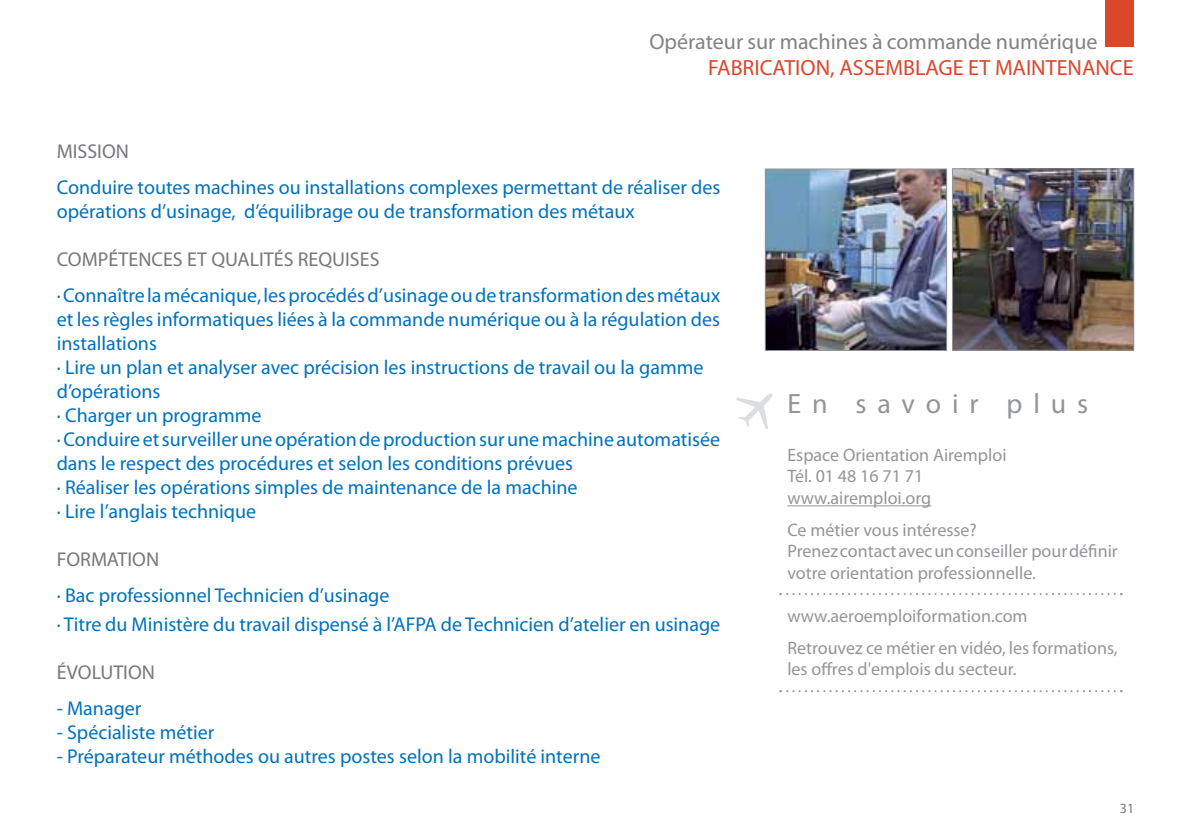
<style>
.page{position:relative;width:1191px;height:840px;background:#fff}
.page>*{position:absolute;margin:0;border:0;box-sizing:border-box;transform-origin:0 0}
.t1{font:28px "Myriad Pro";letter-spacing:.39em;color:#939598}
.t2{font:22px "Myriad Pro";color:#808285}
.t3{font:22px "Myriad Pro";color:#db472b}
.t4{font:20px/24px "Myriad Pro";color:#0072bc}
.t5{font:20px "Myriad Pro";color:#77787b}
.t6{font:18px/21.6px "Myriad Pro";color:#939598}
.t7{font:14px "Myriad Pro";color:#77787b}
</style>
<div class="page">
<img style="left:767px;top:170px;width:178px;height:179px">
<div style="left:765px;top:168px;width:182px;height:183px;border:1px solid #939598"></div>
<img style="left:954px;top:170px;width:178px;height:178px">
<div style="left:952px;top:168px;width:182px;height:182px;border:1px solid #939598"></div>
<hr style="left:787px;top:505px;width:144px;height:1px;background:#939598">
<svg style="left:736px;top:393px;width:37px;height:36px"></svg>
<svg style="left:780px;top:593px;width:334px;height:1px"></svg>
<svg style="left:780px;top:690px;width:334px;height:1px"></svg>
<div style="left:1105px;top:0;width:28px;height:47px;background:#db472b"></div>
<p class="t2" style="left:649px;top:28px;width:449px">Opérateur sur machines à commande numérique</p>
<p class="t3" style="left:708px;top:54px;width:427px">FABRICATION, ASSEMBLAGE ET MAINTENANCE</p>
<p class="t5" style="left:57px;top:139px;width:74px">MISSION</p>
<p class="t4" style="left:57px;top:175px;width:665px">Conduire toutes machines ou installations complexes permettant de réaliser des opérations d’usinage, d’équilibrage ou de transformation des métaux</p>
<p class="t5" style="left:57px;top:247px;width:324px">COMPÉTENCES ET QUALITÉS REQUISES</p>
<p class="t4" style="left:57px;top:283px;width:665px">·Connaître la mécanique, les procédés d’usinage ou de transformation des métaux et les règles informatiques liées à la commande numérique ou à la régulation des installations<br>· Lire un plan et analyser avec précision les instructions de travail ou la gamme d’opérations<br>· Charger un programme<br>·Conduire et surveiller une opération de production sur une machine automatisée dans le respect des procédures et selon les conditions prévues<br>· Réaliser les opérations simples de maintenance de la machine<br>· Lire l’anglais technique</p>
<p class="t5" style="left:57px;top:547px;width:104px">FORMATION</p>
<p class="t4" style="left:57px;top:580px;width:665px;line-height:28.8px">· Bac professionnel Technicien d’usinage<br>· Titre du Ministère du travail dispensé à l’AFPA de Technicien d’atelier en usinage</p>
<p class="t5" style="left:57px;top:659px;width:100px">ÉVOLUTION</p>
<p class="t4" style="left:57px;top:695px;width:86px">- Manager</p>
<p class="t4" style="left:57px;top:719px;width:159px">- Spécialiste métier</p>
<p class="t4" style="left:57px;top:743px;width:545px">- Préparateur méthodes ou autres postes selon la mobilité interne</p>
<h1 class="t1" style="left:787px;top:386px;width:302px">En savoir plus</h1>
<p class="t6" style="left:787px;top:443px;width:221px">Espace Orientation Airemploi<br>Tél. 01 48 16 71 71 www.airemploi.org</p>
<p class="t6" style="left:787px;top:518px;width:332px">Ce métier vous intéresse?<br>Prenez contact avec un conseiller pour définir votre orientation professionnelle.</p>
<p class="t6" style="left:787px;top:599px;width:332px;line-height:31.6px">www.aeroemploiformation.com<br>Retrouvez ce métier en vidéo, les formations,</p>
<p class="t6" style="left:787px;top:658px;width:230px">les offres d'emplois du secteur.</p>
<p class="t7" style="left:1119px;top:799px;width:16px">31</p>
</div>
